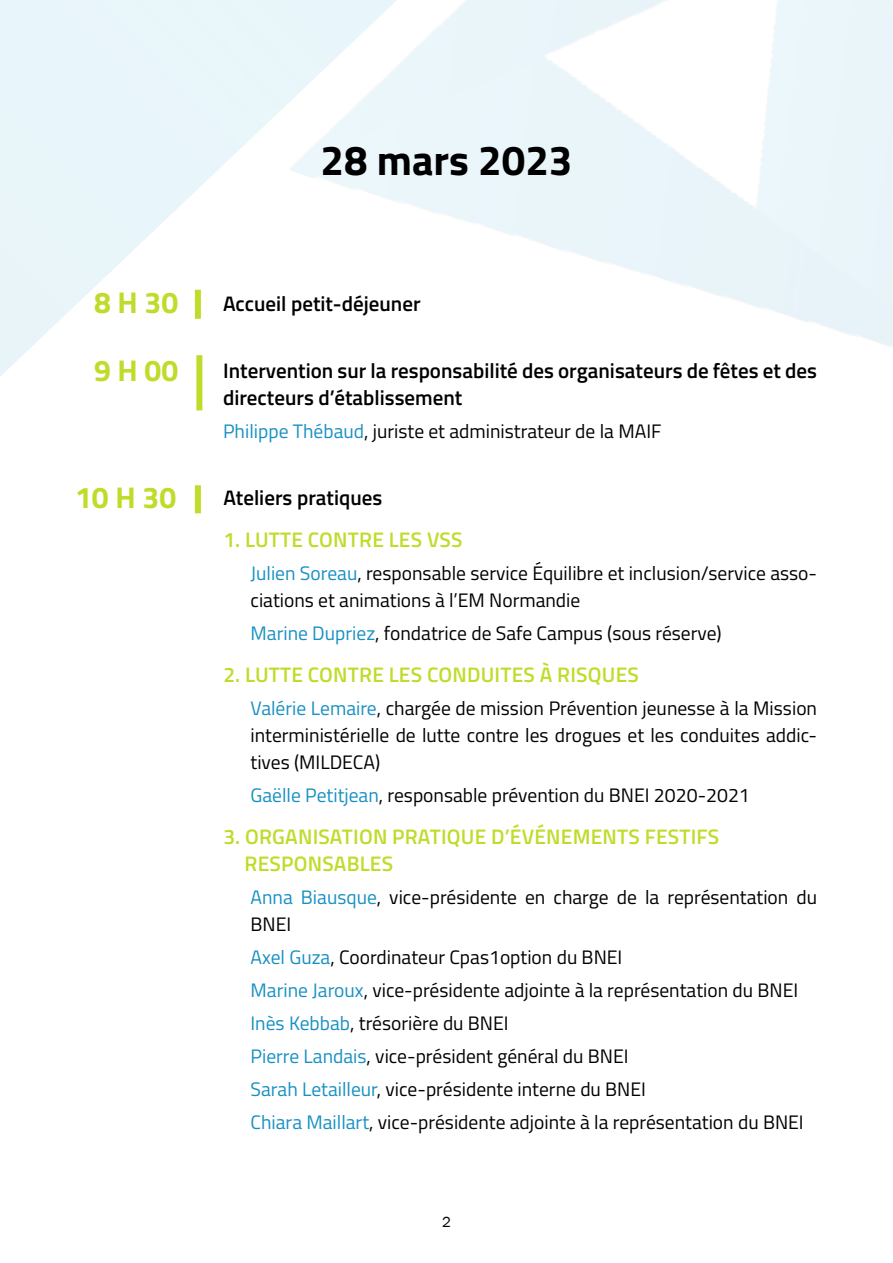
<style>
.page{position:relative;width:893px;height:1263px;background:#fff}
.page>*{position:absolute;margin:0;border:0;box-sizing:border-box;transform-origin:0 0}
.t1{font:700 42px "Titillium Web";color:#000}
.t2{font:700 30px "Titillium Web";color:#c1db2a}
.t3{font:600 21px/27px "Titillium Web";color:#000}
.t4{font:600 21px "Titillium Web";letter-spacing:.01em;color:#c1db2a}
.t5{font:19.5px/27px "Titillium Web";color:#000}
.t6{font:15px "Franklin Gothic";color:#000}
.s1{color:#1890c2}
</style>
<div class="page">
<svg style="left:0;top:0;width:461px;height:411px"></svg>
<div style="left:196px;top:355px;width:6px;height:55px;background:#c1db2a"></div>
<div style="left:195px;top:485px;width:6px;height:28px;background:#c1db2a"></div>
<div style="left:195px;top:290px;width:6px;height:29px;background:#c1db2a"></div>
<p class="t1" style="left:321px;top:129px;width:253px">28 mars 2023</p>
<p class="t2" style="left:94px;top:279px;width:86px">8 H 30</p>
<p class="t3" style="left:223px;top:289px;width:199px">Accueil petit-déjeuner</p>
<p class="t2" style="left:94px;top:347px;width:86px">9 H 00</p>
<p class="t3" style="left:223px;top:356px;width:595px">Intervention sur la responsabilité des organisateurs de fêtes et des directeurs d’établissement</p>
<p class="t5" style="left:223px;top:417px;width:440px"><span class="s1">Philippe Thébaud</span>, juriste et administrateur de la MAIF</p>
<p class="t2" style="left:75px;top:474px;width:103px">10 H 30</p>
<p class="t3" style="left:223px;top:483px;width:160px">Ateliers pratiques</p>
<p class="t4" style="left:223px;top:524px;width:241px">1. LUTTE CONTRE LES VSS</p>
<p class="t5" style="left:250px;top:558px;width:568px"><span class="s1">Julien Soreau</span>, responsable service Équilibre et inclusion/service asso&shy;ciations et animations à l’EM Normandie</p>
<p class="t5" style="left:250px;top:618px;width:473px"><span class="s1">Marine Dupriez</span>, fondatrice de Safe Campus (sous réserve)</p>
<p class="t4" style="left:223px;top:659px;width:417px">2. LUTTE CONTRE LES CONDUITES À RISQUES</p>
<p class="t5" style="left:250px;top:693px;width:568px;text-align:justify"><span class="s1">Valérie Lemaire</span>, chargée de mission Prévention jeunesse à la Mission interministérielle de lutte contre les drogues et les conduites addic&shy;tives (MILDECA)</p>
<p class="t5" style="left:250px;top:780px;width:501px"><span class="s1">Gaëlle Petitjean</span>, responsable prévention du BNEI 2020-2021</p>
<p class="t4" style="left:223px;top:821px;width:497px">3. ORGANISATION PRATIQUE D’ÉVÉNEMENTS FESTIFS</p>
<p class="t4" style="left:245px;top:848px;width:150px">RESPONSABLES</p>
<p class="t5" style="left:250px;top:882px;width:568px"><span class="s1">Anna Biausque</span>, vice-présidente en charge de la représentation du<br>BNEI</p>
<p class="t5" style="left:250px;top:942px;width:373px"><span class="s1">Axel Guza</span>, Coordinateur Cpas1option du BNEI</p>
<p class="t5" style="left:250px;top:975px;width:549px"><span class="s1">Marine Jaroux</span>, vice-présidente adjointe à la représentation du BNEI</p>
<p class="t5" style="left:250px;top:1008px;width:260px"><span class="s1">Inès Kebbab</span>, trésorière du BNEI</p>
<p class="t5" style="left:250px;top:1041px;width:380px"><span class="s1">Pierre Landais</span>, vice-président général du BNEI</p>
<p class="t5" style="left:250px;top:1074px;width:397px"><span class="s1">Sarah Letailleur</span>, vice-présidente interne du BNEI</p>
<p class="t5" style="left:250px;top:1107px;width:555px"><span class="s1">Chiara Maillart</span>, vice-présidente adjointe à la représentation du BNEI</p>
<p class="t6" style="left:442px;top:1213px;width:10px">2</p>
</div>
